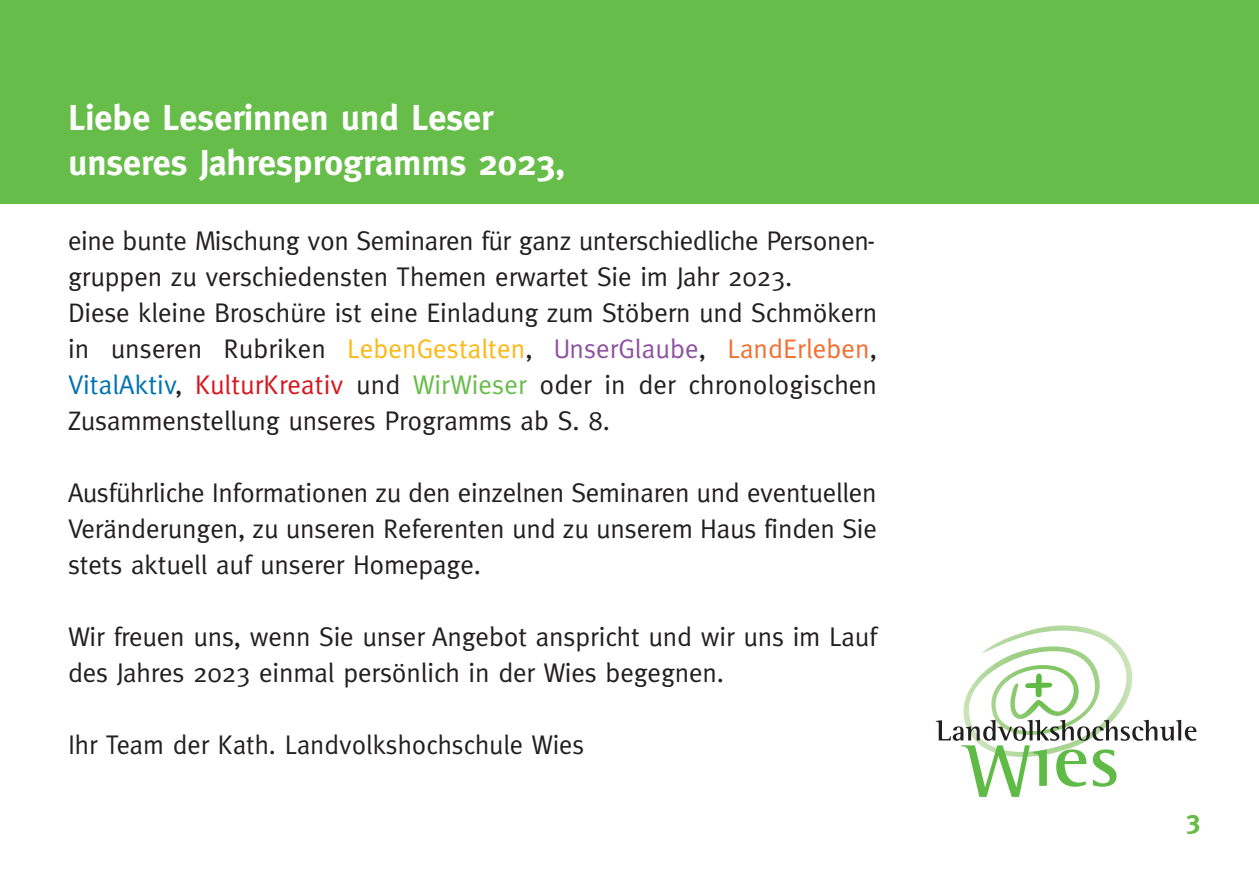
<style>
.page{position:relative;width:1259px;height:893px;background:#fff}
.page>*{position:absolute;margin:0;border:0;box-sizing:border-box;transform-origin:0 0}
.t1{font:700 36px/45px "Meta";color:#fff}
.t2{font:27px/36px "Meta";letter-spacing:-.005em;color:#231f20}
.t3{font:700 27px "Meta";color:#68bc45}
.s1{font-family:"Koz Min Pr 6 N";font-weight:500}
.s2{color:#fcb814}
.s3{color:#8e52a1}
.s4{color:#f36e31}
.s5{color:#0073ae}
.s6{color:#d7171f}
.s7{color:#67bd4a}
</style>
<div class="page">
<div style="left:0;top:0;width:1259px;height:204px;background:#67bd4a"></div>
<img style="left:963px;top:625px;width:170px;height:95px">
<svg style="left:1025px;top:673px;width:27px;height:24px"></svg>
<svg style="left:935px;top:720px;width:261px;height:77px"></svg>
<h1 class="t1" style="left:68px;top:95px;width:499px">Liebe Leserinnen und Leser unseres Jahresprogramms 2023,</h1>
<p class="t2" style="left:68px;top:222px;width:810px">eine bunte Mischung von Seminaren fu<span class="s1">̈</span>r ganz unterschiedliche Personen&shy;gruppen zu verschiedensten Themen erwartet Sie im Jahr 2023.<br>Diese kleine Broschu<span class="s1">̈</span>re ist eine Einladung zum Stöbern und Schmökern in unseren Rubriken <span class="s2">LebenGestalten</span>, <span class="s3">UnserGlaube</span>, <span class="s4">LandErleben</span>, <span class="s5">VitalAktiv</span>, <span class="s6">KulturKreativ</span> und <span class="s7">WirWieser</span> oder in der chronologischen Zusammenstellung unseres Programms ab S. 8.</p>
<p class="t2" style="left:68px;top:474px;width:810px;text-align:justify">Ausfu<span class="s1">̈</span>hrliche Informationen zu den einzelnen Seminaren und eventuellen Veränderungen, zu unseren Referenten und zu unserem Haus finden Sie stets aktuell auf unserer Homepage.</p>
<p class="t2" style="left:68px;top:618px;width:810px">Wir freuen uns, wenn Sie unser Angebot anspricht und wir uns im Lauf des Jahres 2023 einmal persönlich in der Wies begegnen.</p>
<p class="t2" style="left:68px;top:726px;width:518px">Ihr Team der Kath. Landvolkshochschule Wies</p>
<p class="t3" style="left:1186px;top:804px;width:16px">3</p>
</div>
